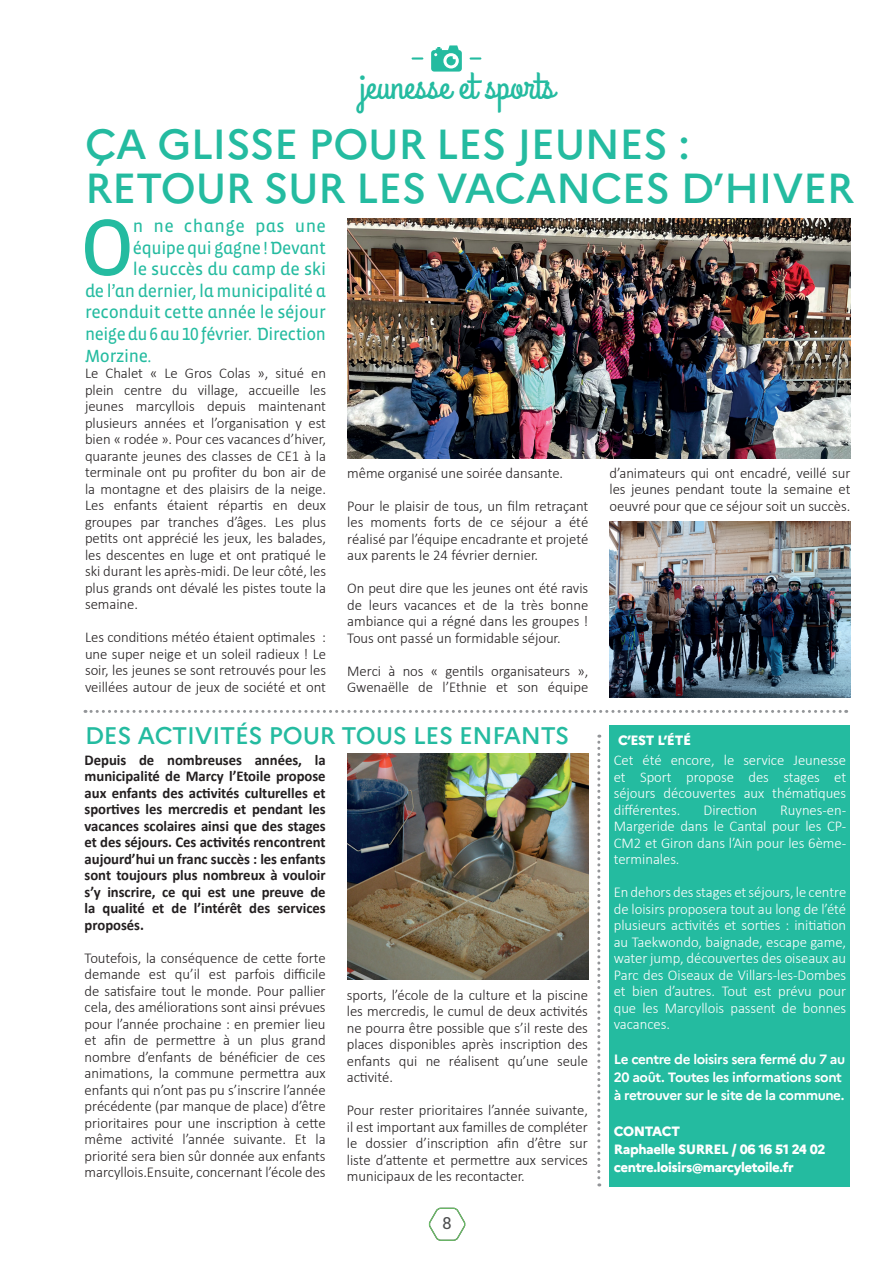
<style>
.page{position:relative;width:893px;height:1263px;background:#fff}
.page>*{position:absolute;margin:0;border:0;box-sizing:border-box;transform-origin:0 0}
.t1{font:81.75px "Vista Sans Alt Reg";color:#24bba0}
.t2{font:500 42px/43.5px "Marianne";letter-spacing:-.01em;color:#24bba0}
.t3{font:37.5px "Grand Hotel";color:#24bba0}
.t4{font:500 24px "Marianne";letter-spacing:-.01em;color:#24bba0}
.t5{font:18px "Vista Sans Alt Reg";letter-spacing:-.02em;color:#24bba0}
.t6{font:18px "Vista Sans Alt Reg";letter-spacing:-.02em;color:#24bba0;scale:.96 1}
.t7{font:18px "Vista Sans Alt Reg";letter-spacing:.02em;color:#24bba0}
.t8{font:16.5px "Roboto Slab";color:#4b4c4d}
.t9{font:300 15px/16.5px "Calibri";letter-spacing:-.005em;color:#231f20;text-align:justify}
.t10{font:300 15px/16.5px "Calibri";letter-spacing:-.005em;color:#fff;text-align:justify}
.t11{font:700 15px/16.5px "Calibri";letter-spacing:-.005em;color:#231f20;text-align:justify}
.t12{font:700 13.5px/18px "Marianne";letter-spacing:-.03em;color:#fff}
.t13{font:800 13.5px/18px "Marianne";letter-spacing:-.03em;color:#fff}
</style>
<div class="page">
<svg style="left:413px;top:57px;width:9px;height:3px"></svg>
<svg style="left:471px;top:57px;width:9px;height:3px"></svg>
<svg style="left:431px;top:45px;width:31px;height:27px"></svg>
<svg style="left:85px;top:710px;width:762px;height:3px"></svg>
<img style="left:347px;top:218px;width:503px;height:240px">
<img style="left:609px;top:522px;width:241px;height:175px">
<div style="left:609px;top:726px;width:241px;height:460px;background:#24bba0"></div>
<svg style="left:597px;top:735px;width:3px;height:451px"></svg>
<img style="left:347px;top:754px;width:241px;height:225px">
<svg style="left:428px;top:1207px;width:38px;height:34px"></svg>
<h3 class="t3" style="left:360px;top:62px;width:196px">jeunesse et sports</h3>
<h2 class="t2" style="left:85px;top:122px;width:771px">ÇA GLISSE POUR LES JEUNES :<br>RETOUR SUR LES VACANCES D’HIVER</h2>
<h1 class="t1" style="left:80px;top:206px;width:56px">O</h1>
<p class="t7" style="left:133px;top:217px;width:195px">n ne change pas une</p>
<p class="t5" style="left:133px;top:238px;width:195px">équipe qui gagne ! Devant</p>
<p class="t5" style="left:133px;top:260px;width:195px">le succès du camp de ski</p>
<p class="t5" style="left:85px;top:281px;width:242px">de l’an dernier, la municipalité a</p>
<p class="t5" style="left:85px;top:303px;width:242px">reconduit cette année le séjour</p>
<p class="t6" style="left:85px;top:325px;width:252px">neige du 6 au 10 février. Direction</p>
<p class="t5" style="left:85px;top:346px;width:68px">Morzine.</p>
<p class="t9" style="left:85px;top:365px;width:243px">Le Chalet « Le Gros Colas », situé en plein centre du village, accueille les jeunes marcyllois depuis maintenant plusieurs années et l’organisation y est bien « rodée ». Pour ces vacances d’hiver, quarante jeunes des classes de CE1 à la terminale ont pu profiter du bon air de la montagne et des plaisirs de la neige.<br>Les enfants étaient répartis en deux groupes par tranches d’âges. Les plus petits ont apprécié les jeux, les balades, les descentes en luge et ont pratiqué le ski durant les après-midi. De leur côté, les plus grands ont dévalé les pistes toute la semaine.</p>
<p class="t9" style="left:85px;top:629px;width:242px">Les conditions météo étaient optimales : une super neige et un soleil radieux ! Le soir, les jeunes se sont retrouvés pour les veillées autour de jeux de société et ont</p>
<p class="t9" style="left:347px;top:464px;width:217px">même organisé une soirée dansante.</p>
<p class="t9" style="left:347px;top:497px;width:243px">Pour le plaisir de tous, un film retraçant les moments forts de ce séjour a été réalisé par l’équipe encadrante et projeté aux parents le 24 février dernier.</p>
<p class="t9" style="left:347px;top:580px;width:243px">On peut dire que les jeunes ont été ravis de leurs vacances et de la très bonne ambiance qui a régné dans les groupes !<br>Tous ont passé un formidable séjour.</p>
<p class="t9" style="left:347px;top:662px;width:242px">Merci à nos « gentils organisateurs »,<br>Gwenaëlle de l’Ethnie et son équipe</p>
<h3 class="t4" style="left:85px;top:720px;width:486px">DES ACTIVITÉS POUR TOUS LES ENFANTS</h3>
<p class="t11" style="left:85px;top:751px;width:243px">Depuis de nombreuses années, la municipalité de Marcy l’Etoile propose aux enfants des activités culturelles et sportives les mercredis et pendant les vacances scolaires ainsi que des stages et des séjours. Ces activités rencontrent aujourd’hui un franc succès : les enfants sont toujours plus nombreux à vouloir s’y inscrire, ce qui est une preuve de la qualité et de l’intérêt des services proposés.</p>
<p class="t9" style="left:85px;top:949px;width:243px">Toutefois, la conséquence de cette forte demande est qu’il est parfois difficile de satisfaire tout le monde. Pour pallier cela, des améliorations sont ainsi prévues pour l’année prochaine : en premier lieu et afin de permettre à un plus grand nombre d’enfants de bénéficier de ces animations, la commune permettra aux enfants qui n’ont pas pu s’inscrire l’année précédente (par manque de place) d’être prioritaires pour une inscription à cette même activité l’année suivante. Et la priorité sera bien sûr donnée aux enfants marcyllois.Ensuite, concernant l’école des</p>
<p class="t9" style="left:347px;top:986px;width:243px">sports, l’école de la culture et la piscine les mercredis, le cumul de deux activités ne pourra être possible que s’il reste des places disponibles après inscription des enfants qui ne réalisent qu’une seule activité.</p>
<p class="t9" style="left:347px;top:1102px;width:243px">Pour rester prioritaires l’année suivante, il est important aux familles de compléter le dossier d’inscription afin d’être sur liste d’attente et permettre aux services municipaux de les recontacter.</p>
<p class="t8" style="left:442px;top:1212px;width:11px">8</p>
<p class="t9" style="left:609px;top:464px;width:242px">d’animateurs qui ont encadré, veillé sur les jeunes pendant toute la semaine et oeuvré pour que ce séjour soit un succès.</p>
<p class="t13" style="left:618px;top:731px;width:75px">C’EST L’ÉTÉ</p>
<p class="t10" style="left:614px;top:752px;width:234px">Cet été encore, le service Jeunesse et Sport propose des stages et séjours découvertes aux thématiques différentes.</p>
<p class="t10" style="left:703px;top:801px;width:55px">Direction</p>
<p class="t10" style="left:614px;top:801px;width:234px;text-indent:166px">Ruynes-en-Margeride dans le Cantal pour les CP-CM2 et Giron dans l’Ain pour les 6ème&shy;terminales.</p>
<p class="t10" style="left:614px;top:884px;width:234px">En dehors des stages et séjours, le centre de loisirs proposera tout au long de l’été plusieurs activités et sorties : initiation au Taekwondo, baignade, escape game, water jump, découvertes des oiseaux au Parc des Oiseaux de Villars-les-Dombes et bien d’autres. Tout est prévu pour que les Marcyllois passent de bonnes vacances.</p>
<p class="t12" style="left:614px;top:1050px;width:233px">Le centre de loisirs sera fermé du 7 au<br>20 août. Toutes les informations sont à retrouver sur le site de la commune.</p>
<p class="t13" style="left:614px;top:1122px;width:213px">CONTACT<br>Raphaelle SURREL / 06 16 51 24 02 centre.loisirs@marcyletoile.fr</p>
</div>
